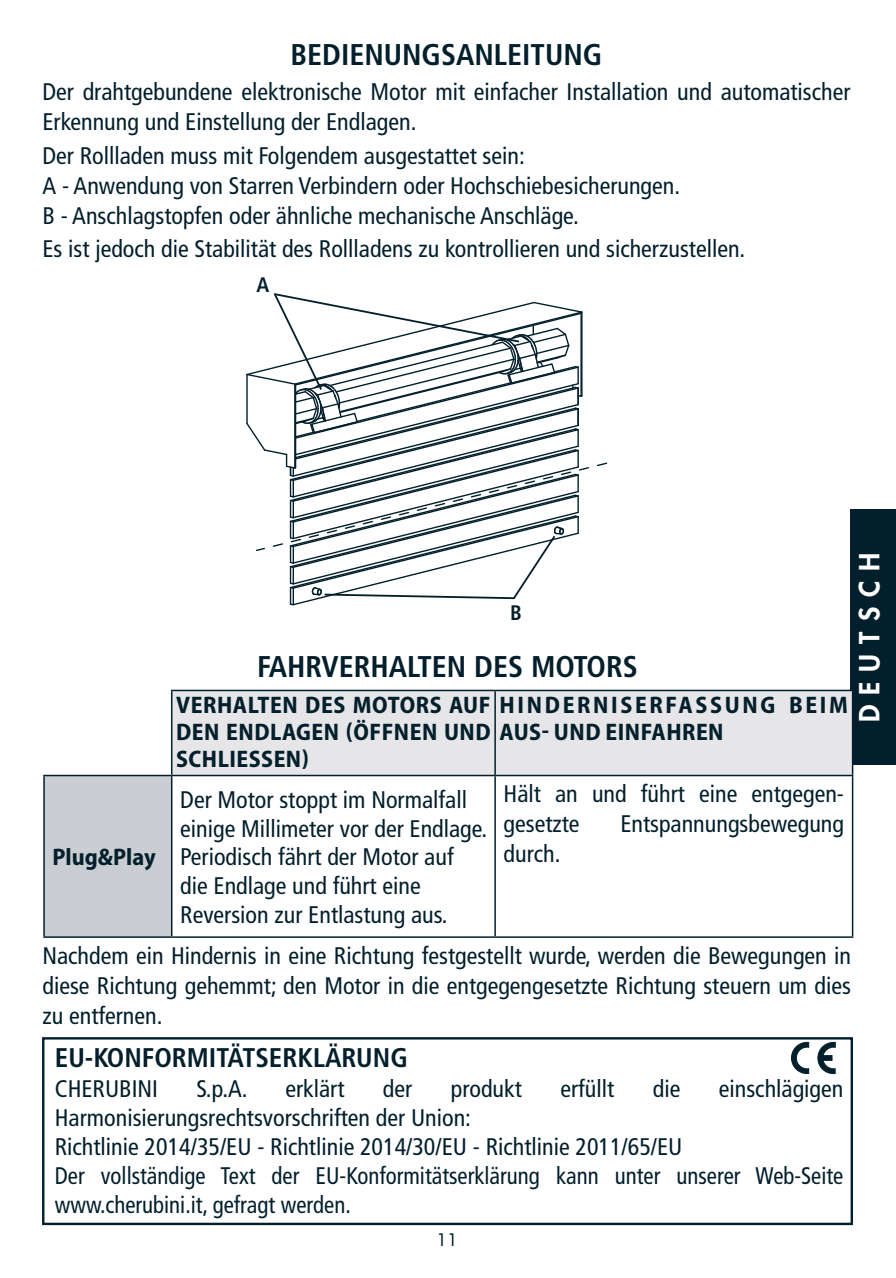
<style>
.page{position:relative;width:896px;height:1278px;background:#fff}
.page>*{position:absolute;margin:0;border:0;box-sizing:border-box;transform-origin:0 0}
.t1{font:700 condensed 30px "Frutiger LT Std";color:#031f2c}
.t2{font:700 condensed 27px "Frutiger LT Std";color:#031f2c}
.t3{font:800 27px "Futura";letter-spacing:.375em;color:#fff}
.t4{font:condensed 24px/30px "Frutiger LT Std";color:#031f2c}
.t5{font:condensed 24px/28.8px "Frutiger LT Std";color:#031f2c;scale:.95 1}
.TESTO__BASE{font:700 semi-condensed 24px/27px "Myriad Pro";letter-spacing:.02em;color:#031f2c}
.TESTO__BASE-2{font:700 semi-condensed 24px "Myriad Pro";color:#031f2c}
.t6{font:700 condensed 21px "Frutiger LT Std";color:#031f2c}
.t7{font:18px "Futura BT";color:#031f2c}
</style>
<div class="page">
<div style="left:42px;top:1037px;width:810px;height:188px;border:2px solid #031f2c"></div>
<svg style="left:817px;top:1042px;width:18px;height:31px"></svg>
<svg style="left:791px;top:1042px;width:17px;height:31px"></svg>
<div style="left:850px;top:510px;width:45px;height:255px;background:#031f2c"></div>
<svg style="left:246px;top:293px;width:361px;height:312px"></svg>
<div style="left:172px;top:691px;width:679px;height:84px;background:#e6e5e8"></div>
<div style="left:44px;top:775px;width:128px;height:162px;background:#cacdd1"></div>
<hr style="left:171px;top:691px;width:1px;height:84px;background:#031f2c">
<hr style="left:171px;top:690px;width:324px;height:1px;background:#031f2c">
<hr style="left:494px;top:691px;width:1px;height:84px;background:#031f2c">
<hr style="left:495px;top:690px;width:358px;height:1px;background:#031f2c">
<hr style="left:851px;top:691px;width:2px;height:84px;background:#031f2c">
<hr style="left:43px;top:776px;width:2px;height:160px;background:#031f2c">
<hr style="left:43px;top:775px;width:129px;height:1px;background:#031f2c">
<hr style="left:43px;top:936px;width:129px;height:2px;background:#031f2c">
<hr style="left:171px;top:776px;width:1px;height:160px;background:#031f2c">
<hr style="left:172px;top:775px;width:323px;height:1px;background:#031f2c">
<hr style="left:172px;top:936px;width:323px;height:2px;background:#031f2c">
<hr style="left:494px;top:776px;width:1px;height:160px;background:#031f2c">
<hr style="left:495px;top:775px;width:358px;height:1px;background:#031f2c">
<hr style="left:851px;top:776px;width:2px;height:160px;background:#031f2c">
<hr style="left:495px;top:936px;width:358px;height:2px;background:#031f2c">
<p class="t1" style="left:290px;top:36px;width:313px">BEDIENUNGSANLEITUNG</p>
<p class="t4" style="left:42px;top:77px;width:809px">Der drahtgebundene elektronische Motor mit einfacher Installation und automatischer<br>Erkennung und Einstellung der Endlagen.</p>
<p class="t4" style="left:42px;top:141px;width:483px">Der Rollladen muss mit Folgendem ausgestattet sein:</p>
<p class="t4" style="left:42px;top:171px;width:639px">A - Anwendung von Starren Verbindern oder Hochschiebesicherungen.</p>
<p class="t4" style="left:42px;top:201px;width:537px">B - Anschlagstopfen oder ähnliche mechanische Anschläge.</p>
<p class="t4" style="left:42px;top:234px;width:704px">Es ist jedoch die Stabilität des Rollladens zu kontrollieren und sicherzustellen.</p>
<p class="t6" style="left:256px;top:273px;width:14px">A</p>
<p class="t6" style="left:510px;top:601px;width:13px">B</p>
<p class="t1" style="left:257px;top:649px;width:382px">FAHRVERHALTEN DES MOTORS</p>
<p class="TESTO__BASE-2" style="left:53px;top:842px;width:105px">Plug&amp;Play</p>
<p class="TESTO__BASE" style="left:176px;top:690px;width:673px">VERHALTEN DES MOTORS AUF HINDERNISERFASSUNG BEIM<br>DEN ENDLAGEN (ÖFFNEN UND AUS- UND EINFAHREN<br>SCHLIESSEN)</p>
<p class="t4" style="left:180px;top:785px;width:308px;line-height:28.8px">Der Motor stoppt im Normalfall einige Millimeter vor der Endlage.<br>Periodisch fährt der Motor auf<br>die Endlage und führt eine<br>Reversion zur Entlastung aus.</p>
<p class="t4" style="left:503px;top:779px;width:342px">Hält an und führt eine entgegen&shy;gesetzte</p>
<p class="t4" style="left:620px;top:809px;width:225px">Entspannungsbewegung</p>
<p class="t4" style="left:503px;top:839px;width:58px">durch.</p>
<p class="t4" style="left:42px;top:941px;width:809px;text-align:justify">Nachdem ein Hindernis in eine Richtung festgestellt wurde, werden die Bewegungen in diese Richtung gehemmt; den Motor in die entgegengesetzte Richtung steuern um dies zu entfernen.</p>
<p class="t2" style="left:55px;top:1042px;width:354px">EU-KONFORMITÄTSERKLÄRUNG</p>
<p class="t4" style="left:55px;top:1074px;width:105px">CHERUBINI</p>
<p class="t4" style="left:196px;top:1074px;width:53px">S.p.A.</p>
<p class="t4" style="left:285px;top:1074px;width:61px">erklärt</p>
<p class="t4" style="left:383px;top:1074px;width:31px">der</p>
<p class="t4" style="left:450px;top:1074px;width:73px">produkt</p>
<p class="t4" style="left:560px;top:1074px;width:55px">erfüllt</p>
<p class="t4" style="left:652px;top:1074px;width:29px">die</p>
<p class="t4" style="left:718px;top:1074px;width:126px">einschlägigen</p>
<p class="t4" style="left:55px;top:1103px;width:417px">Harmonisierungsrechtsvorschriften der Union:</p>
<p class="t4" style="left:55px;top:1132px;width:629px">Richtlinie 2014/35/EU - Richtlinie 2014/30/EU - Richtlinie 2011/65/EU</p>
<p class="t5" style="left:55px;top:1161px;width:831px">Der vollständige Text der EU-Konformitätserklärung kann unter unserer Web-Seite www.cherubini.it, gefragt werden.</p>
<p class="t7" style="left:436px;top:1229px;width:23px">11</p>
<p class="t3" style="left:851px;top:722px;width:172px;rotate:-90deg">DEUTSCH</p>
</div>
